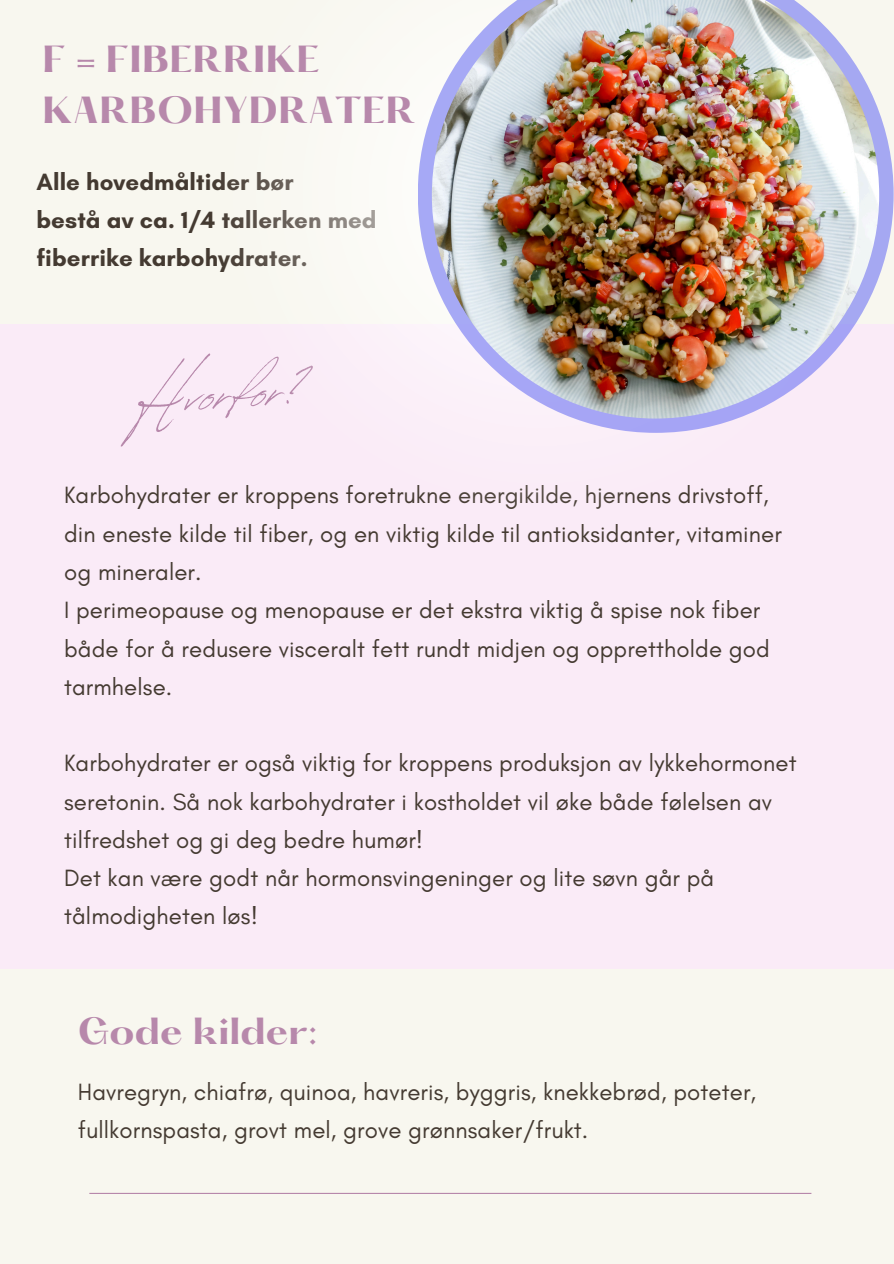
<style>
.page{position:relative;width:894px;height:1264px;background:#fff}
.page>*{position:absolute;margin:0;border:0;box-sizing:border-box;transform-origin:0 0}
.t1{font:82.5px "Revive 80 Signature";color:#b788ab}
.t2{font:700 33px/50.7px "Hatton";letter-spacing:.01em;color:#b788ab}
.t3{font:24px/38.2px "Glacial Indifference";letter-spacing:.005em;color:#443a31}
.t4{font:700 24px/38.2px "Glacial Indifference";letter-spacing:.005em;color:#443a31}
</style>
<div class="page">
<div style="left:0;top:0;width:893px;height:1263px;background:#f8f7ef"></div>
<div style="left:0;top:324px;width:893px;height:644px;background:#faebf7"></div>
<hr style="left:89px;top:1192px;width:722px;height:1px;background:#b788ab">
<svg style="left:418px;top:109px;width:475px;height:324px"></svg>
<img style="left:432px;top:0;width:446px;height:418px">
<h3 class="t2" style="left:43px;top:38px;width:374px">F = FIBERRIKE<br>KARBOHYDRATER</h3>
<p class="t4" style="left:36px;top:162px;width:342px">Alle hovedmåltider bør<br>bestå av ca. 1/4 tallerken med fiberrike karbohydrater.</p>
<p class="t1" style="left:133px;top:337px;width:163px;rotate:-4deg">Hvorfor?</p>
<p class="t3" style="left:64px;top:476px;width:719px">Karbohydrater er kroppens foretrukne energikilde, hjernens drivstoff, din eneste kilde til fiber, og en viktig kilde til antioksidanter, vitaminer og mineraler.</p>
<h2 class="t3" style="left:64px;top:590px;width:707px">I perimeopause og menopause er det ekstra viktig å spise nok fiber både for å redusere visceralt fett rundt midjen og opprettholde god tarmhelse.</h2>
<h4 class="t3" style="left:64px;top:743px;width:734px">Karbohydrater er også viktig for kroppens produksjon av lykkehormonet seretonin. Så nok karbohydrater i kostholdet vil øke både følelsen av tilfredshet og gi deg bedre humør!</h4>
<h1 class="t3" style="left:64px;top:858px;width:651px">Det kan være godt når hormonsvingeninger og lite søvn går på tålmodigheten løs!</h1>
<p class="t2" style="left:78px;top:1009px;width:241px">Gode kilder:</p>
<p class="t3" style="left:78px;top:1072px;width:679px">Havregryn, chiafrø, quinoa, havreris, byggris, knekkebrød, poteter, fullkornspasta, grovt mel, grove grønnsaker/frukt.</p>
</div>
